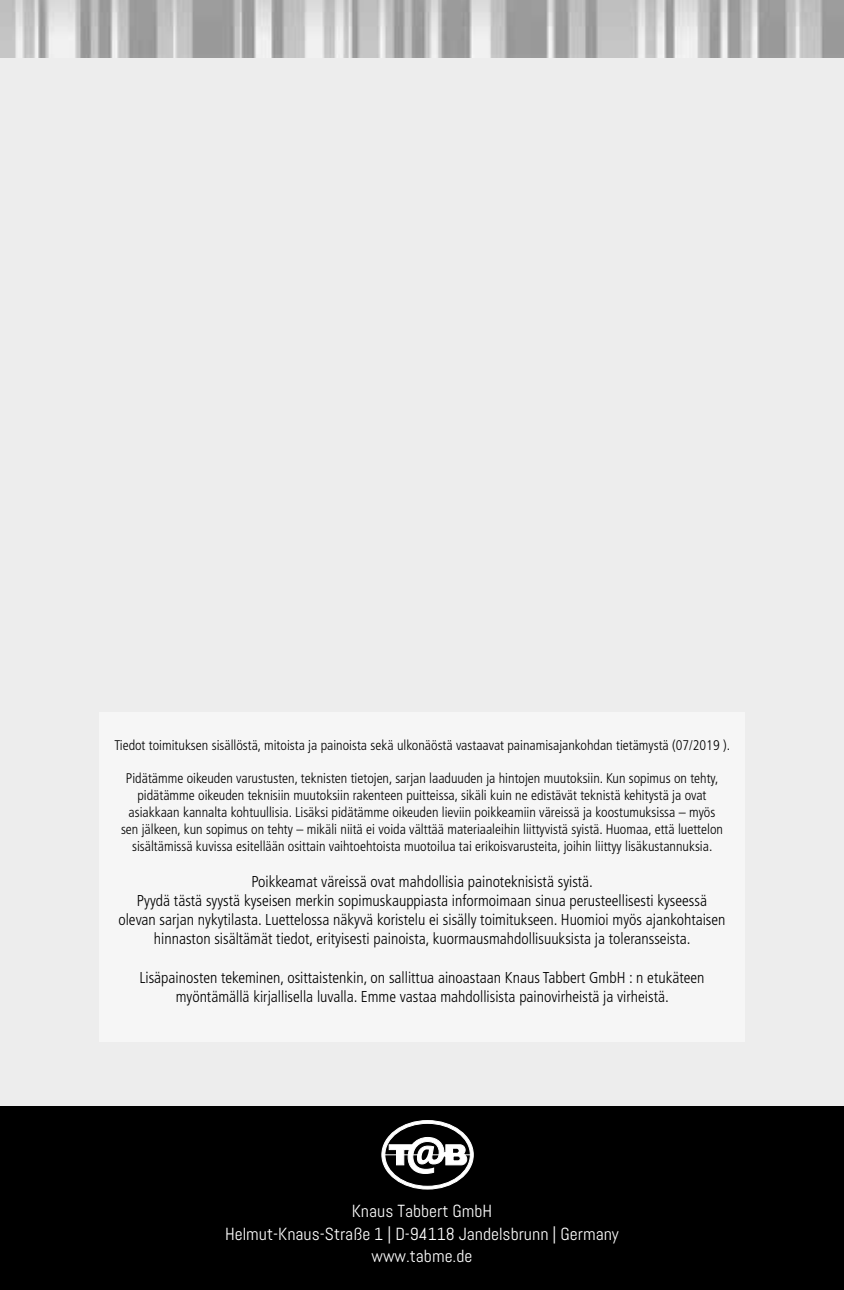
<style>
.page{position:relative;width:844px;height:1290px;background:#fff}
.page>*{position:absolute;margin:0;border:0;box-sizing:border-box;transform-origin:0 0}
.t1{font:17.5px/22.4px "Abel Pro";color:#fff;text-align:center}
.t2{font:300 condensed 15.75px/19.2px "Frutiger LT";color:#000;text-align:center}
.t3{font:300 condensed 14px/16.8px "Frutiger LT";color:#000;text-align:center}
</style>
<div class="page">
<div style="left:0;top:0;width:843px;height:1290px;background:#ededed"></div>
<img style="left:0;top:0;width:843px;height:57px">
<div style="left:0;top:1106px;width:843px;height:184px;background:#000"></div>
<svg style="left:382px;top:1120px;width:91px;height:69px"></svg>
<hr style="left:383px;top:1154px;width:38px;height:1px;background:#fff">
<hr style="left:431px;top:1154px;width:41px;height:1px;background:#fff">
<div style="left:99px;top:712px;width:645px;height:329px;background:#f6f6f6"></div>
<p class="t3" style="left:114px;top:737px;width:617px">Tiedot toimituksen sisällöstä, mitoista ja painoista sekä ulkonäöstä vastaavat painamisajankohdan tietämystä (07/2019 ).</p>
<p class="t3" style="left:121px;top:770px;width:603px">Pidätämme oikeuden varustusten, teknisten tietojen, sarjan laaduuden ja hintojen muutoksiin. Kun sopimus on tehty, pidätämme oikeuden teknisiin muutoksiin rakenteen puitteissa, sikäli kuin ne edistävät teknistä kehitystä ja ovat asiakkaan kannalta kohtuullisia. Lisäksi pidätämme oikeuden lieviin poikkeamiin väreissä ja koostumuksissa – myös sen jälkeen, kun sopimus on tehty – mikäli niitä ei voida välttää materiaaleihin liittyvistä syistä. Huomaa, että luettelon sisältämissä kuvissa esitellään osittain vaihtoehtoista muotoilua tai erikoisvarusteita, joihin liittyy lisäkustannuksia.</p>
<p class="t2" style="left:118px;top:872px;width:608px">Poikkeamat väreissä ovat mahdollisia painoteknisistä syistä.<br>Pyydä tästä syystä kyseisen merkin sopimuskauppiasta informoimaan sinua perusteellisesti kyseessä olevan sarjan nykytilasta. Luettelossa näkyvä koristelu ei sisälly toimitukseen. Huomioi myös ajankohtaisen hinnaston sisältämät tiedot, erityisesti painoista, kuormausmahdollisuuksista ja toleransseista.</p>
<p class="t2" style="left:139px;top:968px;width:566px">Lisäpainosten tekeminen, osittaistenkin, on sallittua ainoastaan Knaus Tabbert GmbH : n etukäteen myöntämällä kirjallisella luvalla. Emme vastaa mahdollisista painovirheistä ja virheistä.</p>
<p class="t1" style="left:225px;top:1200px;width:395px">Knaus Tabbert GmbH<br>Helmut-Knaus-Straße 1 | D-94118 Jandelsbrunn | Germany www.tabme.de</p>
</div>
